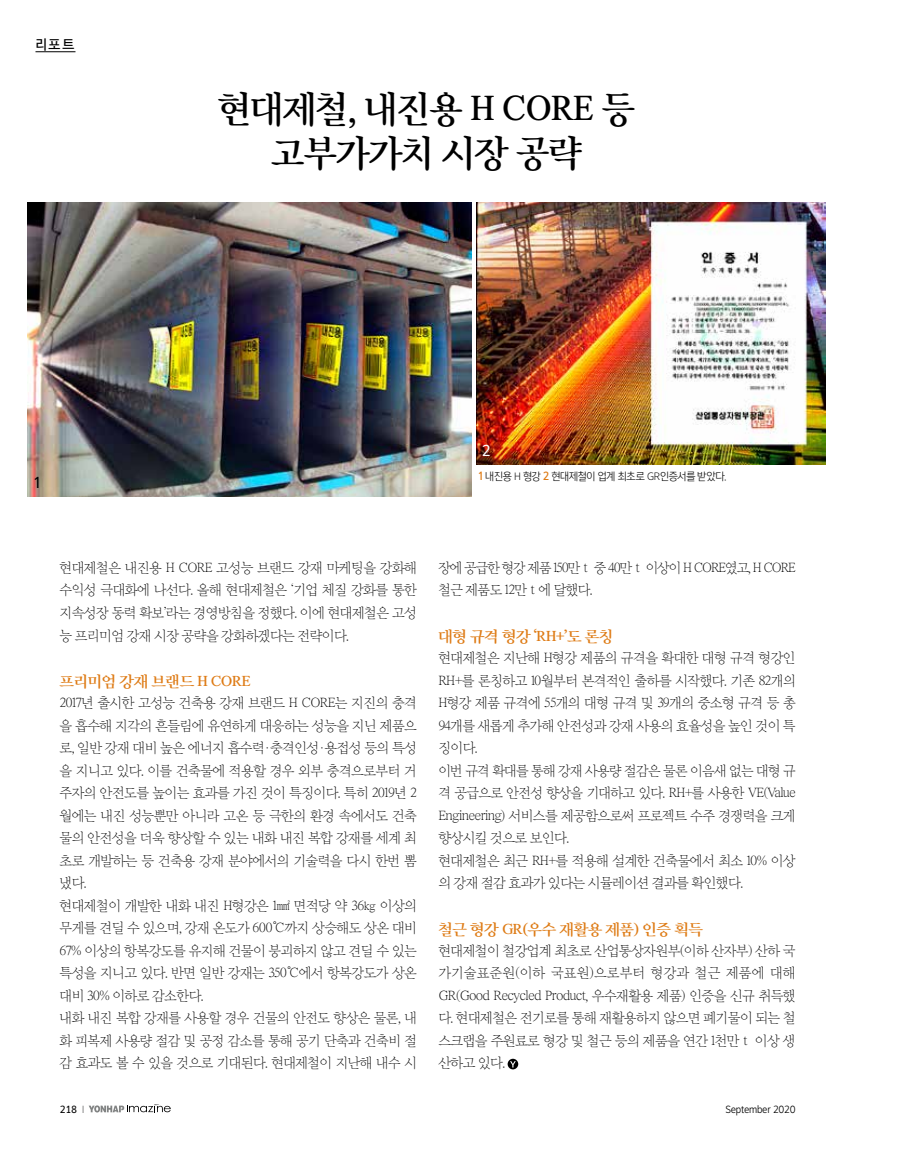
<style>
.page{position:relative;width:898px;height:1149px;background:#fff}
.page>*{position:absolute;margin:0;border:0;box-sizing:border-box;transform-origin:0 0}
.t1{font:36px/43.5px "Yoon Myungjo Pro 750";letter-spacing:-.03em;color:#000;text-align:center;scale:.95 1}
.t2{font:15px "Yoon Myungjo Pro 750";letter-spacing:-.04em;color:#de7b15}
.t3{font:14.25px "Yoon Gothic Pro 760";color:#000}
.t4{font:14.25px "Yoon Gothic Pro 760";color:#fff}
.t5{font:13.8px/22.5px "Yoon Myungjo Pro 710";letter-spacing:-.05em;color:#000}
.t6{font:13.8px/22.5px "Yoon Myungjo Pro 710";letter-spacing:-.08em;color:#000;scale:.95 1}
.t7{font:12.75px "Yoon Gothic Pro 760";color:#000}
.t8{font:10.5px "Yoon Gothic Pro 730";letter-spacing:-.025em;color:#000;scale:.96 1}
.t9{font:500 10.5px "Arita Heiti";letter-spacing:-.025em;color:#000}
.t10{font:700 10.5px "Arita Heiti";color:#000}
.s1{font-family:"Yoon Gothic Pro 770";color:#de7b15}
.s2{font-weight:300}
</style>
<div class="page">
<svg style="left:89px;top:1104px;width:82px;height:8px"></svg>
<svg style="left:507px;top:1058px;width:11px;height:11px"></svg>
<svg style="left:510px;top:1060px;width:5px;height:7px"></svg>
<hr style="left:35px;top:51px;width:40px;height:1px;background:#000">
<img style="left:28px;top:202px;width:444px;height:294px">
<img style="left:476px;top:202px;width:349px;height:262px">
<p class="t7" style="left:35px;top:35px;width:40px">리포트</p>
<p class="t3" style="left:35px;top:473px;width:7px">1</p>
<h1 class="t1" style="left:218px;top:86px;width:440px">현대제철, 내진용 H CORE 등 고부가가치 시장 공략</h1>
<p class="t4" style="left:482px;top:440px;width:10px">2</p>
<p class="t8" style="left:478px;top:470px;width:260px"><span class="s1">1</span> 내진용 H 형강 <span class="s1">2</span> 현대제철이 업계 최초로 GR인증서를 받았다.</p>
<p class="t5" style="left:60px;top:556px;width:359px;text-align:justify">현대제철은 내진용 H CORE 고성능 브랜드 강재 마케팅을 강화해 수익성 극대화에 나선다. 올해 현대제철은 ‘기업 체질 강화를 통한 지속성장 동력 확보’라는 경영방침을 정했다. 이에 현대제철은 고성 능 프리미엄 강재 시장 공략을 강화하겠다는 전략이다.</p>
<p class="t2" style="left:60px;top:671px;width:193px">프리미엄 강재 브랜드 H CORE</p>
<p class="t5" style="left:60px;top:691px;width:359px">2017년 출시한 고성능 건축용 강재 브랜드 H CORE는 지진의 충격 을 흡수해 지각의 흔들림에 유연하게 대응하는 성능을 지닌 제품으 로, 일반 강재 대비 높은 에너지 흡수력·충격인성·용접성 등의 특성 을 지니고 있다. 이를 건축물에 적용할 경우 외부 충격으로부터 거 주자의 안전도를 높이는 효과를 가진 것이 특징이다. 특히 2019년 2 월에는 내진 성능뿐만 아니라 고온 등 극한의 환경 속에서도 건축 물의 안전성을 더욱 향상할 수 있는 내화 내진 복합 강재를 세계 최 초로 개발하는 등 건축용 강재 분야에서의 기술력을 다시 한번 뽐 냈다.<br>현대제철이 개발한 내화 내진 H형강은 1㎟ 면적당 약 36㎏ 이상의 무게를 견딜 수 있으며, 강재 온도가 600℃까지 상승해도 상온 대비<br>67% 이상의 항복강도를 유지해 건물이 붕괴하지 않고 견딜 수 있는 특성을 지니고 있다. 반면 일반 강재는 350℃에서 항복강도가 상온 대비 30% 이하로 감소한다.<br>내화 내진 복합 강재를 사용할 경우 건물의 안전도 향상은 물론, 내 화 피복제 사용량 절감 및 공정 감소를 통해 공기 단축과 건축비 절 감 효과도 볼 수 있을 것으로 기대된다. 현대제철이 지난해 내수 시</p>
<p class="t6" style="left:438px;top:556px;width:377px">장에 공급한 형강 제품 150만ｔ 중 40만ｔ 이상이 H CORE였고, H CORE 철근 제품도 12만ｔ에 달했다.</p>
<p class="t2" style="left:438px;top:626px;width:177px">대형 규격 형강 ‘RH+’도 론칭</p>
<p class="t5" style="left:438px;top:646px;width:359px">현대제철은 지난해 H형강 제품의 규격을 확대한 대형 규격 형강인<br>RH+를 론칭하고 10월부터 본격적인 출하를 시작했다. 기존 82개의<br>H형강 제품 규격에 55개의 대형 규격 및 39개의 중소형 규격 등 총<br>94개를 새롭게 추가해 안전성과 강재 사용의 효율성을 높인 것이 특 징이다.<br>이번 규격 확대를 통해 강재 사용량 절감은 물론 이음새 없는 대형 규 격 공급으로 안전성 향상을 기대하고 있다. RH+를 사용한 VE(Value<br>Engineering) 서비스를 제공함으로써 프로젝트 수주 경쟁력을 크게 향상시킬 것으로 보인다.<br>현대제철은 최근 RH+를 적용해 설계한 건축물에서 최소 10% 이상 의 강재 절감 효과가 있다는 시뮬레이션 결과를 확인했다.</p>
<p class="t2" style="left:438px;top:919px;width:266px">철근 형강 GR(우수 재활용 제품) 인증 획득</p>
<p class="t5" style="left:438px;top:938px;width:359px;text-align:justify">현대제철이 철강업계 최초로 산업통상자원부(이하 산자부) 산하 국 가기술표준원(이하 국표원)으로부터 형강과 철근 제품에 대해 GR(Good Recycled Product, 우수재활용 제품) 인증을 신규 취득했 다. 현대제철은 전기로를 통해 재활용하지 않으면 폐기물이 되는 철 스크랩을 주원료로 형강 및 철근 등의 제품을 연간 1천만ｔ 이상 생 산하고 있다.</p>
<p class="t10" style="left:60px;top:1102px;width:26px">218 <span class="s2">I</span></p>
<p class="t9" style="left:725px;top:1102px;width:72px">September 2020</p>
</div>
